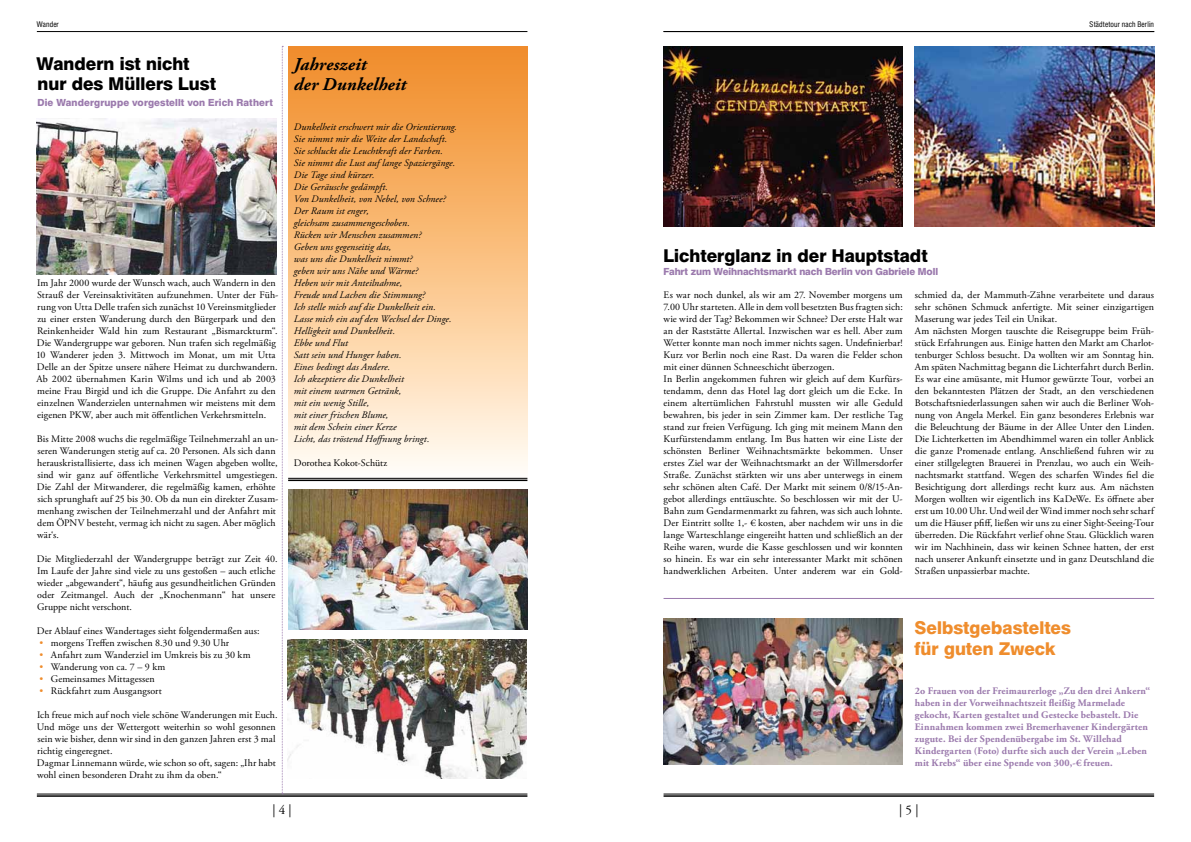
<style>
.page{position:relative;width:1191px;height:842px;background:#fff}
.page>*{position:absolute;margin:0;border:0;box-sizing:border-box;transform-origin:0 0}
.t1{font:600 18px/20px "Helvetica BQ";letter-spacing:.005em;color:#000}
.t2{font:600 18px/21px "Helvetica BQ";letter-spacing:.005em;color:#ef8d2d}
.t3{font:italic 700 18px/20px "Adobe Garamond Pro";letter-spacing:.01em;color:#000}
.t4{font:13px "Adobe Garamond Pro";color:#000}
.t5{font:10px/12px "Adobe Garamond Pro";letter-spacing:.01em;color:#000}
.t6{font:italic 10px/12px "Adobe Garamond Pro";letter-spacing:.005em;color:#000}
.t7{font:700 10px/12px "Adobe Garamond Pro";letter-spacing:.01em;color:#9b7aad}
.t8{font:600 10px "Helvetica BQ";letter-spacing:-.005em;color:#9b7aad}
.t9{font:600 10px "Helvetica BQ";letter-spacing:.015em;color:#9b7aad}
.t10{font:8px "Helvetica Two BQ";letter-spacing:.015em;color:#000}
.s1{color:#ef8d2d}
</style>
<div class="page">
<hr style="left:663px;top:794px;width:491px;height:1px;background:#000">
<hr style="left:663px;top:795px;width:491px;height:2px;background:#000">
<hr style="left:37px;top:794px;width:490px;height:1px;background:#000">
<hr style="left:37px;top:795px;width:490px;height:2px;background:#000">
<div style="left:288px;top:46px;width:239px;height:434px;background:linear-gradient(to bottom,#f18a21,#fffdf1)"></div>
<hr style="left:288px;top:478px;width:239px;height:1px;background:#000">
<hr style="left:288px;top:480px;width:239px;height:1px;background:#000">
<hr style="left:37px;top:31px;width:490px;height:1px;background:#000">
<hr style="left:663px;top:31px;width:491px;height:1px;background:#000">
<img style="left:288px;top:490px;width:239px;height:139px">
<img style="left:287px;top:639px;width:240px;height:139px">
<img style="left:37px;top:118px;width:239px;height:156px">
<img style="left:663px;top:46px;width:240px;height:180px">
<img style="left:915px;top:46px;width:239px;height:180px">
<svg style="left:282px;top:46px;width:1px;height:748px"></svg>
<img style="left:663px;top:618px;width:239px;height:146px">
<hr style="left:663px;top:598px;width:491px;height:1px;background:#9b7aad">
<p class="t10" style="left:37px;top:20px;width:24px">Wander</p>
<h1 class="t1" style="left:36px;top:54px;width:181px">Wandern ist nicht nur des Müllers Lust</h1>
<p class="t9" style="left:37px;top:96px;width:237px">Die Wandergruppe vorgestellt von Erich Rathert</p>
<p class="t5" style="left:36px;top:277px;width:244px">Im Jahr 2000 wurde der Wunsch wach, auch Wandern in den Strauß der Vereinsaktivitäten aufzunehmen. Unter der Füh&shy;rung von Utta Delle trafen sich zunächst 10 Vereinsmitglieder zu einer ersten Wanderung durch den Bürgerpark und den Reinkenheider Wald hin zum Restaurant „Bismarckturm“.<br>Die Wandergruppe war geboren. Nun trafen sich regelmäßig 10 Wanderer jeden 3. Mittwoch im Monat, um mit Utta Delle an der Spitze unsere nähere Heimat zu durchwandern.<br>Ab 2002 übernahmen Karin Wilms und ich und ab 2003 meine Frau Birgid und ich die Gruppe. Die Anfahrt zu den einzelnen Wanderzielen unternahmen wir meistens mit dem eigenen PKW, aber auch mit öffentlichen Verkehrsmitteln.</p>
<p class="t5" style="left:37px;top:433px;width:243px">Bis Mitte 2008 wuchs die regelmäßige Teilnehmerzahl an un&shy;seren Wanderungen stetig auf ca. 20 Personen. Als sich dann herauskristallisierte, dass ich meinen Wagen abgeben wollte, sind wir ganz auf öffentliche Verkehrsmittel umgestiegen.<br>Die Zahl der Mitwanderer, die regelmäßig kamen, erhöhte sich sprunghaft auf 25 bis 30. Ob da nun ein direkter Zusam&shy;menhang zwischen der Teilnehmerzahl und der Anfahrt mit dem ÖPNV besteht, vermag ich nicht zu sagen. Aber möglich wär‘s.</p>
<p class="t5" style="left:37px;top:553px;width:242px">Die Mitgliederzahl der Wandergruppe beträgt zur Zeit 40.<br>Im Laufe der Jahre sind viele zu uns gestoßen – auch etliche wieder „abgewandert“, häufig aus gesundheitlichen Gründen oder Zeitmangel. Auch der „Knochenmann“ hat unsere Gruppe nicht verschont.</p>
<p class="t5" style="left:37px;top:625px;width:224px">Der Ablauf eines Wandertages sieht folgendermaßen aus:</p>
<p class="t5" style="left:39px;top:637px;width:191px"><span class="s1">•</span> morgens Treffen zwischen 8.30 und 9.30 Uhr</p>
<p class="t5" style="left:39px;top:649px;width:213px"><span class="s1">•</span> Anfahrt zum Wanderziel im Umkreis bis zu 30 km</p>
<p class="t5" style="left:39px;top:661px;width:127px"><span class="s1">•</span> Wanderung von ca. 7 – 9 km</p>
<p class="t5" style="left:39px;top:673px;width:117px"><span class="s1">•</span> Gemeinsames Mittagessen</p>
<p class="t5" style="left:39px;top:685px;width:124px"><span class="s1">•</span> Rückfahrt zum Ausgangsort</p>
<p class="t5" style="left:37px;top:709px;width:242px">Ich freue mich auf noch viele schöne Wanderungen mit Euch.<br>Und möge uns der Wettergott weiterhin so wohl gesonnen sein wie bisher, denn wir sind in den ganzen Jahren erst 3 mal richtig eingeregnet.<br>Dagmar Linnemann würde, wie schon so oft, sagen: „Ihr habt wohl einen besonderen Draht zu ihm da oben.“</p>
<h1 class="t3" style="left:294px;top:55px;width:114px">Jahreszeit<br>der Dunkelheit</h1>
<p class="t6" style="left:294px;top:121px;width:165px">Dunkelheit erschwert mir die Orientierung.<br>Sie nimmt mir die Weite der Landschaft.<br>Sie schluckt die Leuchtkraft der Farben.<br>Sie nimmt die Lust auf lange Spaziergänge.<br>Die Tage sind kürzer.<br>Die Geräusche gedämpft.<br>Von Dunkelheit, von Nebel, von Schnee?<br>Der Raum ist enger,<br>gleichsam zusammengeschoben.<br>Rücken wir Menschen zusammen?<br>Geben uns gegenseitig das,<br>was uns die Dunkelheit nimmt?<br>geben wir uns Nähe und Wärme?<br>Heben wir mit Anteilnahme,<br>Freude und Lachen die Stimmung?<br>Ich stelle mich auf die Dunkelheit ein.<br>Lasse mich ein auf den Wechsel der Dinge.<br>Helligkeit und Dunkelheit.<br>Ebbe und Flut<br>Satt sein und Hunger haben.<br>Eines bedingt das Andere.<br>Ich akzeptiere die Dunkelheit<br>mit einem warmen Getränk,<br>mit ein wenig Stille,<br>mit einer frischen Blume,<br>mit dem Schein einer Kerze<br>Licht, das tröstend Hoffnung bringt.</p>
<p class="t5" style="left:294px;top:457px;width:95px">Dorothea Kokot-Schütz</p>
<h1 class="t1" style="left:663px;top:246px;width:266px">Lichterglanz in der Hauptstadt</h1>
<p class="t8" style="left:663px;top:265px;width:276px">Fahrt zum Weihnachtsmarkt nach Berlin von Gabriele Moll</p>
<p class="t10" style="left:1089px;top:20px;width:66px">Städtetour nach Berlin</p>
<p class="t5" style="left:663px;top:289px;width:241px">Es war noch dunkel, als wir am 27. November morgens um 7.00 Uhr starteten. Alle in dem voll besetzten Bus fragten sich: wie wird der Tag? Bekommen wir Schnee? Der erste Halt war an der Raststätte Allertal. Inzwischen war es hell. Aber zum Wetter konnte man noch immer nichts sagen. Undefinierbar!<br>Kurz vor Berlin noch eine Rast. Da waren die Felder schon mit einer dünnen Schneeschicht überzogen.<br>In Berlin angekommen fuhren wir gleich auf dem Kurfürs&shy;tendamm, denn das Hotel lag dort gleich um die Ecke. In einem altertümlichen Fahrstuhl mussten wir alle Geduld bewahren, bis jeder in sein Zimmer kam. Der restliche Tag stand zur freien Verfügung. Ich ging mit meinem Mann den Kurfürstendamm entlang. Im Bus hatten wir eine Liste der schönsten Berliner Weihnachtsmärkte bekommen. Unser erstes Ziel war der Weihnachtsmarkt an der Willmersdorfer Straße. Zunächst stärkten wir uns aber unterwegs in einem sehr schönen alten Café. Der Markt mit seinem 0/8/15-An&shy;gebot allerdings enttäuschte. So beschlossen wir mit der U-Bahn zum Gendarmenmarkt zu fahren, was sich auch lohnte.<br>Der Eintritt sollte 1,- € kosten, aber nachdem wir uns in die lange Warteschlange eingereiht hatten und schließlich an der Reihe waren, wurde die Kasse geschlossen und wir konnten so hinein. Es war ein sehr interessanter Markt mit schönen handwerklichen Arbeiten. Unter anderem war ein Gold-</p>
<p class="t5" style="left:915px;top:289px;width:241px">schmied da, der Mammuth-Zähne verarbeitete und daraus sehr schönen Schmuck anfertigte. Mit seiner einzigartigen Maserung war jedes Teil ein Unikat.<br>Am nächsten Morgen tauschte die Reisegruppe beim Früh&shy;stück Erfahrungen aus. Einige hatten den Markt am Charlot&shy;tenburger Schloss besucht. Da wollten wir am Sonntag hin.<br>Am späten Nachmittag begann die Lichterfahrt durch Berlin.<br>Es war eine amüsante, mit Humor gewürzte Tour, vorbei an den bekanntesten Plätzen der Stadt, an den verschiedenen Botschaftsniederlassungen sahen wir auch die Berliner Woh&shy;nung von Angela Merkel. Ein ganz besonderes Erlebnis war die Beleuchtung der Bäume in der Allee Unter den Linden.<br>Die Lichterketten im Abendhimmel waren ein toller Anblick die ganze Promenade entlang. Anschließend fuhren wir zu einer stillgelegten Brauerei in Prenzlau, wo auch ein Weih&shy;nachtsmarkt stattfand. Wegen des scharfen Windes fiel die Besichtigung dort allerdings recht kurz aus. Am nächsten Morgen wollten wir eigentlich ins KaDeWe. Es öffnete aber erst um 10.00 Uhr. Und weil der Wind immer noch sehr scharf um die Häuser pfiff, ließen wir uns zu einer Sight-Seeing-Tour überreden. Die Rückfahrt verlief ohne Stau. Glücklich waren wir im Nachhinein, dass wir keinen Schnee hatten, der erst nach unserer Ankunft einsetzte und in ganz Deutschland die Straßen unpassierbar machte.</p>
<h1 class="t2" style="left:914px;top:617px;width:158px">Selbstgebasteltes für guten Zweck</h1>
<p class="t7" style="left:915px;top:685px;width:237px">2o Frauen von der Freimaurerloge „Zu den drei Ankern“ haben in der Vorweihnachtszeit fleißig Marmelade gekocht, Karten gestaltet und Gestecke bebastelt. Die Einnahmen kommen zwei Bremerhavener Kindergärten zugute. Bei der Spendenübergabe im St. Willehad Kindergarten (Foto) durfte sich auch der Verein „Leben mit Krebs“ über eine Spende von 300,-€ freuen.</p>
<h2 class="t4" style="left:272px;top:802px;width:21px">| 4 |</h2>
<h2 class="t4" style="left:899px;top:802px;width:21px">| 5 |</h2>
</div>
